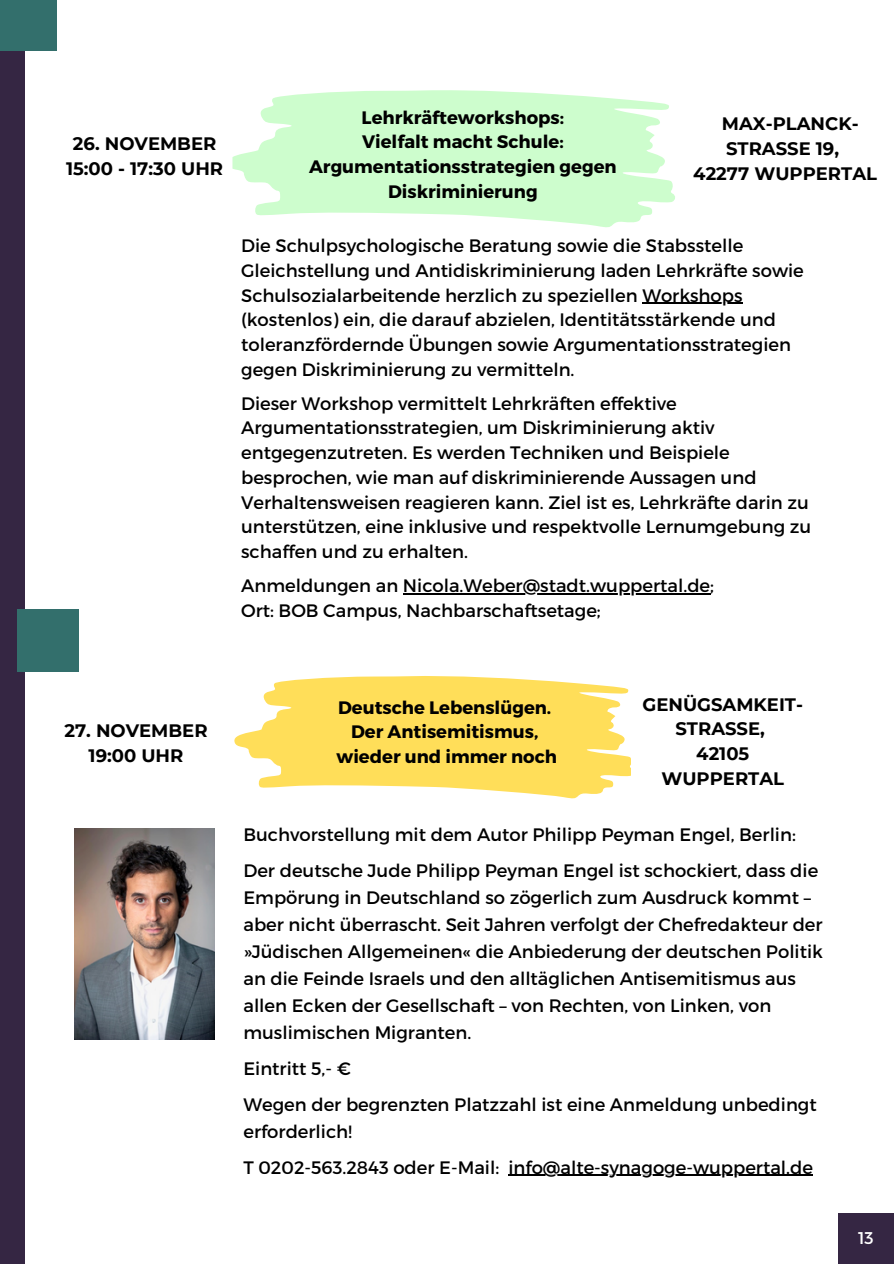
<style>
.page{position:relative;width:894px;height:1264px;background:#fff}
.page>*{position:absolute;margin:0;border:0;box-sizing:border-box;transform-origin:0 0}
.t1{font:18px/24.8px "Montserrat";color:#000}
.t2{font:700 18px/24.8px "Montserrat";color:#000;text-align:center}
.t3{font:16.95px "Montserrat";color:#fff}
</style>
<div class="page">
<div style="left:0;top:0;width:24px;height:1263px;background:#352643"></div>
<div style="left:0;top:0;width:57px;height:51px;background:#336f6c"></div>
<div style="left:837px;top:1212px;width:56px;height:51px;background:#352643"></div>
<svg style="left:232px;top:90px;width:443px;height:138px;fill:#cdfdcd"></svg>
<svg style="left:234px;top:676px;width:396px;height:123px;fill:#ffde59"></svg>
<div style="left:18px;top:609px;width:61px;height:62px;background:#336f6c"></div>
<hr style="left:508px;top:1174px;width:304px;height:1px;background:#000">
<img style="left:74px;top:828px;width:141px;height:211px">
<hr style="left:642px;top:303px;width:100px;height:1px;background:#000">
<hr style="left:403px;top:593px;width:307px;height:1px;background:#000">
<h2 class="t2" style="left:66px;top:131px;width:158px">26. NOVEMBER<br>15:00 - 17:30 UHR</h2>
<p class="t2" style="left:309px;top:104px;width:309px">Lehrkräfteworkshops:<br>Vielfalt macht Schule:<br>Argumentationsstrategien gegen<br>Diskriminierung</p>
<p class="t1" style="left:241px;top:232px;width:564px">Die Schulpsychologische Beratung sowie die Stabsstelle<br>Gleichstellung und Antidiskriminierung laden Lehrkräfte sowie<br>Schulsozialarbeitende herzlich zu speziellen Workshops</p>
<p class="t1" style="left:241px;top:306px;width:551px">(kostenlos) ein, die darauf abzielen, Identitätsstärkende und toleranzfördernde Übungen sowie Argumentationsstrategien gegen Diskriminierung zu vermitteln.</p>
<p class="t1" style="left:241px;top:390px;width:490px">Dieser Workshop vermittelt Lehrkräften effektive<br>Argumentationsstrategien, um Diskriminierung aktiv entgegenzutreten. Es werden Techniken und Beispiele</p>
<p class="t1" style="left:241px;top:464px;width:571px">besprochen, wie man auf diskriminierende Aussagen und Verhaltensweisen reagieren kann. Ziel ist es, Lehrkräfte darin zu unterstützen, eine inklusive und respektvolle Lernumgebung zu schaffen und zu erhalten.</p>
<p class="t1" style="left:241px;top:572px;width:474px">Anmeldungen an Nicola.Weber@stadt.wuppertal.de;</p>
<p class="t1" style="left:241px;top:597px;width:361px">Ort: BOB Campus, Nachbarschaftsetage;</p>
<p class="t2" style="left:693px;top:111px;width:185px">MAX-PLANCK-<br>STRASSE 19,<br>42277 WUPPERTAL</p>
<h1 class="t2" style="left:64px;top:718px;width:145px">27. NOVEMBER<br>19:00 UHR</h1>
<p class="t2" style="left:336px;top:694px;width:222px">Deutsche Lebenslügen.<br>Der Antisemitismus, wieder und immer noch</p>
<p class="t2" style="left:642px;top:691px;width:162px">GENÜGSAMKEIT-<br>STRASSE,<br>42105<br>WUPPERTAL</p>
<p class="t1" style="left:243px;top:820px;width:553px">Buchvorstellung mit dem Autor Philipp Peyman Engel, Berlin:</p>
<p class="t1" style="left:243px;top:855px;width:581px;line-height:27px">Der deutsche Jude Philipp Peyman Engel ist schockiert, dass die Empörung in Deutschland so zögerlich zum Ausdruck kommt – aber nicht überrascht. Seit Jahren verfolgt der Chefredakteur der »Jüdischen Allgemeinen« die Anbiederung der deutschen Politik an die Feinde Israels und den alltäglichen Antisemitismus aus allen Ecken der Gesellschaft – von Rechten, von Linken, von muslimischen Migranten.</p>
<p class="t1" style="left:243px;top:1054px;width:109px">Eintritt 5,- €</p>
<p class="t1" style="left:243px;top:1089px;width:574px;line-height:27px">Wegen der begrenzten Platzzahl ist eine Anmeldung unbedingt erforderlich!</p>
<p class="t1" style="left:243px;top:1153px;width:257px">T 0202-563.2843 oder E-Mail:</p>
<h2 class="t1" style="left:508px;top:1153px;width:306px">info@alte-synagoge-wuppertal.de</h2>
<p class="t3" style="left:857px;top:1227px;width:17px">13</p>
</div>
